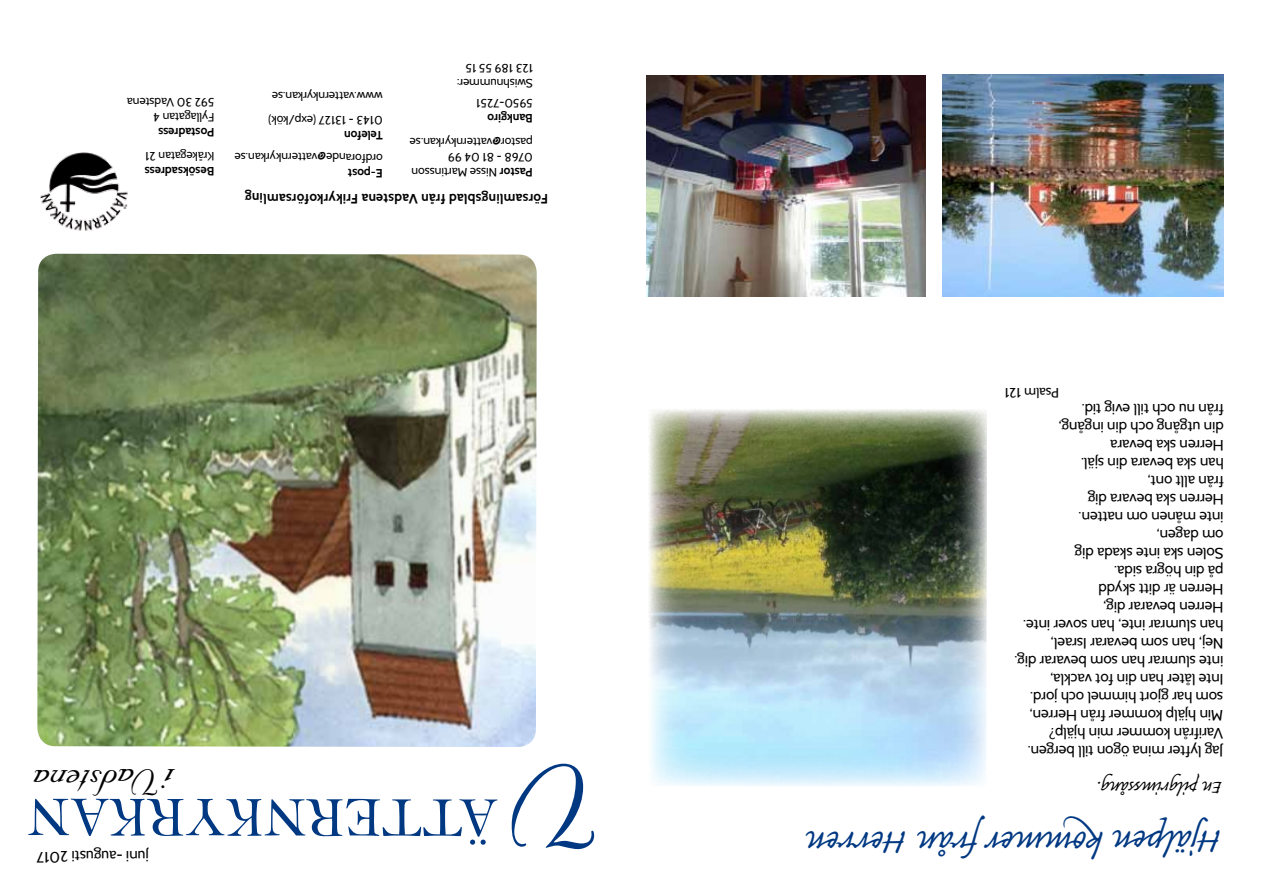
<style>
.page{position:relative;width:1263px;height:893px;background:#fff}
.page>*{position:absolute;margin:0;border:0;box-sizing:border-box;transform-origin:0 0}
.t1{font:141px "Nuptial Script";color:#003882}
.t2{font:57px "Bell";letter-spacing:-.005em;color:#003882}
.t3{font:45px "Caflisch Script Pro";letter-spacing:.005em;color:#003882}
.t4{font:43.5px "Nuptial Script";letter-spacing:-.01em;color:#000}
.t5{font:24px "Caflisch Script Pro";color:#000}
.t6{font:15px/18px "Cabin";color:#000}
.t7{font:700 13.5px "Cabin";letter-spacing:.02em;color:#000}
.t8{font:13.5px "Cabin";color:#000}
.t9{font:12px/15px "Cabin";color:#000}
.t10{font:700 12px "Cabin";color:#000}
.s1{font-weight:700}
</style>
<div class="page">
<img style="left:648px;top:409px;width:339px;height:377px">
<img style="left:40px;top:152px;width:88px;height:79px">
<img style="left:37px;top:254px;width:500px;height:493px">
<img style="left:942px;top:74px;width:282px;height:222px">
<img style="left:646px;top:75px;width:280px;height:221px">
<p class="t9" style="left:533px;top:76px;width:69px;rotate:-180deg">123 189 55 15</p>
<p class="t9" style="left:214px;top:125px;width:89px;rotate:-180deg">Fyllagatan 4<br>592 30 Vadstena</p>
<p class="t9" style="left:383px;top:132px;width:116px;line-height:24px;rotate:-180deg">0143 - 13127 (exp/kök) www.vatternkyrkan.se</p>
<p class="t9" style="left:533px;top:113px;width:78px;line-height:19.5px;rotate:-180deg">5950-7251<br>Swishnummer:</p>
<p class="t10" style="left:533px;top:125px;width:47px;rotate:-180deg">Bankgiro</p>
<p class="t10" style="left:214px;top:140px;width:58px;rotate:-180deg">Postadress</p>
<p class="t9" style="left:214px;top:164px;width:71px;rotate:-180deg">Kråkegatan 21</p>
<p class="t10" style="left:214px;top:179px;width:71px;rotate:-180deg">Besöksadress</p>
<p class="t10" style="left:383px;top:143px;width:40px;rotate:-180deg">Telefon</p>
<p class="t9" style="left:533px;top:179px;width:125px;rotate:-180deg"><span class="s1">Pastor</span> Nisse Martinsson<br>0768 - 81 04 99 pastor@vatternkyrkan.se</p>
<p class="t9" style="left:383px;top:165px;width:149px;rotate:-180deg">ordforande@vatternkyrkan.se</p>
<p class="t7" style="left:548px;top:207px;width:305px;rotate:-180deg">Församlingsblad från Vadstena Frikyrkoförsamling</p>
<p class="t10" style="left:383px;top:180px;width:36px;rotate:-180deg">E-post</p>
<h3 class="t4" style="left:173px;top:806px;width:143px;rotate:180deg">i Vadstena</h3>
<h1 class="t1" style="left:595px;top:882px;width:80px;rotate:180deg">V</h1>
<h2 class="t2" style="left:498px;top:851px;width:472px;rotate:-180deg">ÄTTERNKYRKAN</h2>
<p class="t6" style="left:149px;top:866px;width:114px;rotate:180deg">juni -augusti 2017</p>
<p class="t8" style="left:1059px;top:401px;width:56px;rotate:-180deg">Psalm 121</p>
<p class="t6" style="left:1224px;top:760px;width:211px;rotate:-180deg">Jag lyfter mina ögon till bergen.<br>Varifrån kommer min hjälp?<br>Min hjälp kommer från Herren, som har gjort himmel och jord.<br>Inte låter han din fot vackla,<br>inte slumrar han som bevarar dig.<br>Nej, han som bevarar Israel,<br>han slumrar inte, han sover inte.<br>Herren bevarar dig,<br>Herren är ditt skydd<br>på din högra sida.<br>Solen ska inte skada dig<br>om dagen,<br>inte månen om natten.<br>Herren ska bevara dig<br>från allt ont,<br>han ska bevara din själ.<br>Herren ska bevara<br>din utgång och din ingång,<br>från nu och till evig tid.</p>
<h3 class="t5" style="left:1223px;top:800px;width:127px;rotate:-180deg">En pilgrimssång.</h3>
<h3 class="t3" style="left:1224px;top:866px;width:418px;rotate:180deg">Hjälpen kommer från Herren</h3>
</div>
